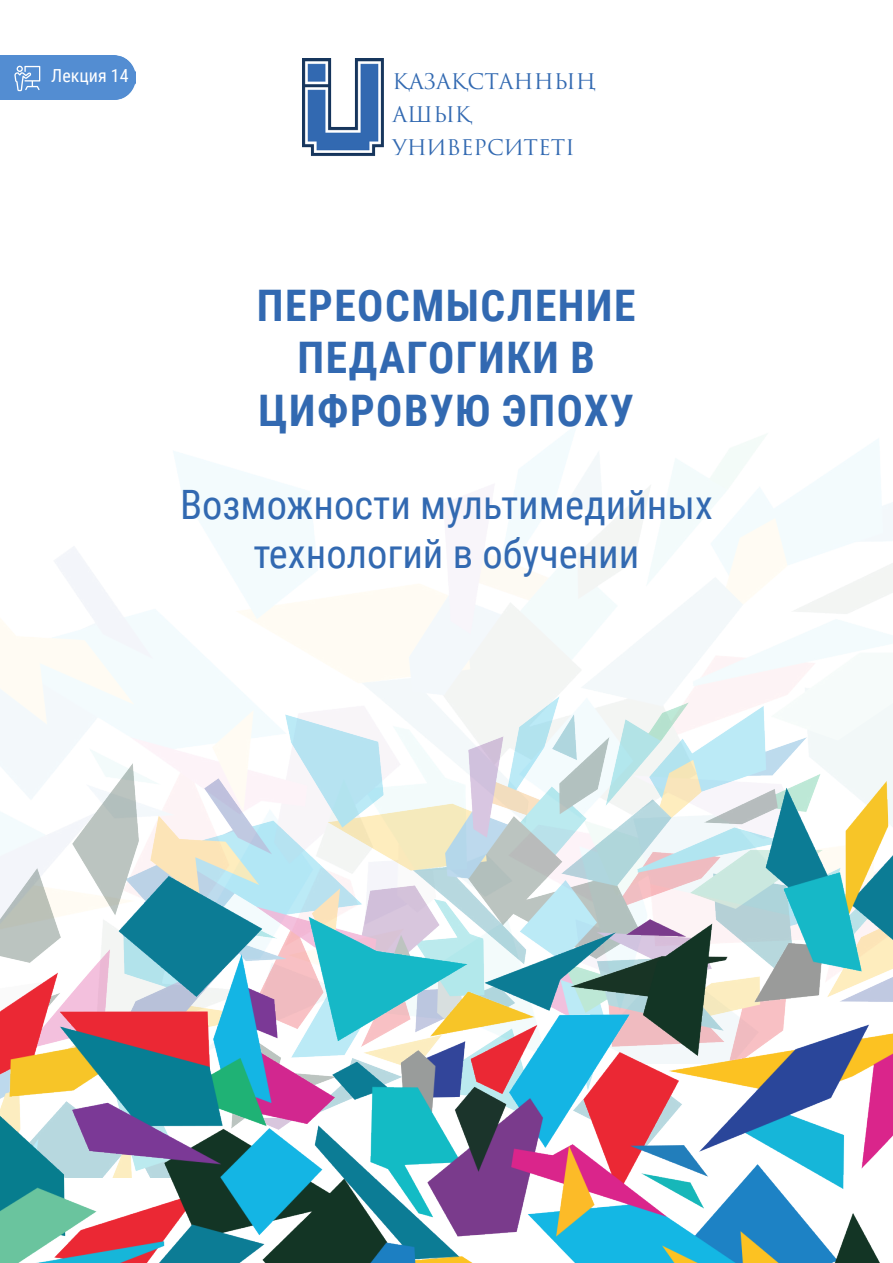
<style>
.page{position:relative;width:893px;height:1263px;background:#fff}
.page>*{position:absolute;margin:0;border:0;box-sizing:border-box;transform-origin:0 0}
.t1{font:700 43.5px/52.2px "Roboto Condensed";letter-spacing:.035em;color:#3269b1;text-align:center}
.t2{font:40.5px/48.6px "Roboto Condensed";color:#3269b1;text-align:center}
.t3{font:21px "Trajan Pro 3";color:#3269b1}
.t4{font:18px "Roboto Condensed";color:#fff}
</style>
<div class="page">
<img style="left:0;top:425px;width:893px;height:638px">
<img style="left:302px;top:58px;width:82px;height:98px">
<img style="left:0;top:696px;width:892px;height:33px">
<img style="left:0;top:729px;width:892px;height:534px">
<div style="left:0;top:55px;width:136px;height:45px;background:#538dd2"></div>
<svg style="left:14px;top:66px;width:26px;height:25px"></svg>
<p class="t4" style="left:51px;top:63px;width:79px">Лекция 14</p>
<p class="t3" style="left:392px;top:67px;width:205px">ҚАЗАҚСТАННЫҢ</p>
<p class="t3" style="left:392px;top:100px;width:81px">АШЫҚ</p>
<p class="t3" style="left:392px;top:133px;width:184px">УНИВЕРСИТЕТІ</p>
<p class="t1" style="left:257px;top:278px;width:380px">ПЕРЕОСМЫСЛЕНИЕ<br>ПЕДАГОГИКИ В<br>ЦИФРОВУЮ ЭПОХУ</p>
<p class="t2" style="left:180px;top:479px;width:534px">Возможности мультимедийных технологий в обучении</p>
</div>
